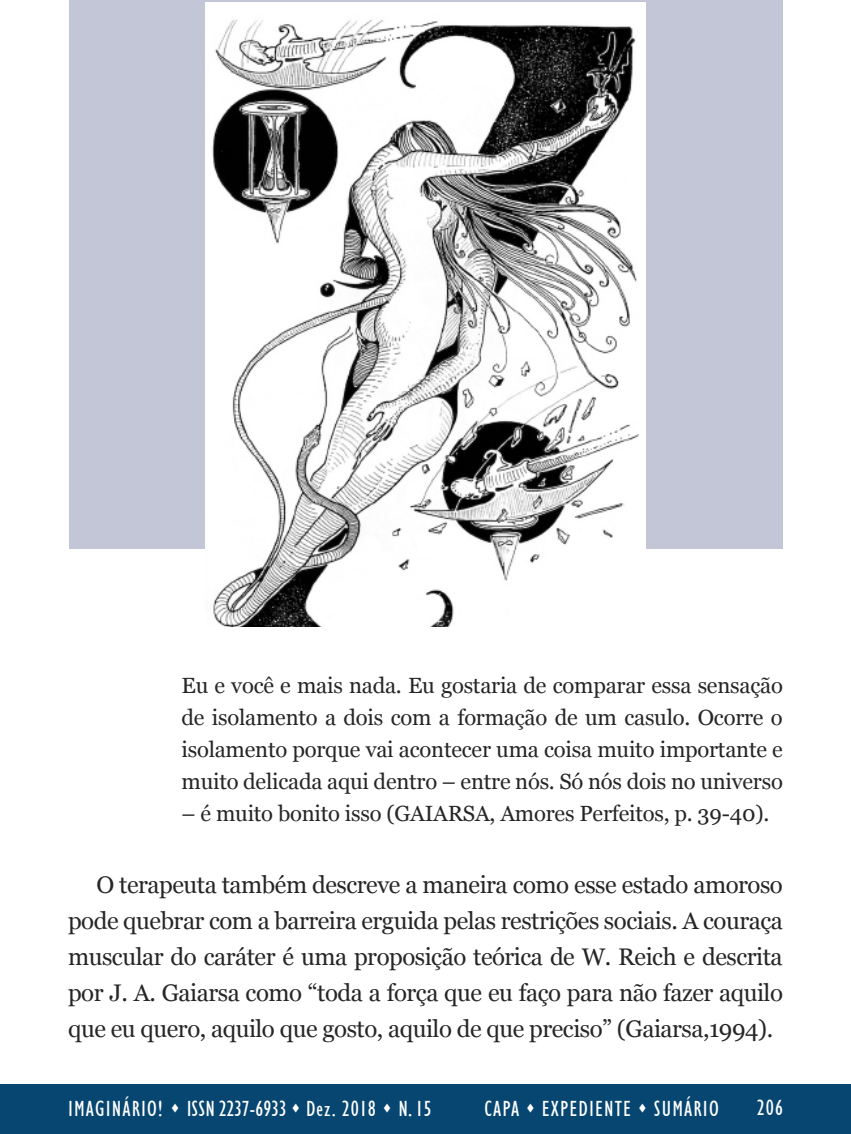
<style>
.page{position:relative;width:851px;height:1134px;background:#fff}
.page>*{position:absolute;margin:0;border:0;box-sizing:border-box;transform-origin:0 0}
.t1{font:24px/36px "Georgia";letter-spacing:-.02em;color:#262626;text-align:justify}
.t2{font:22px/32px "Georgia";letter-spacing:-.01em;color:#262626;text-align:justify}
.t3{font:condensed 22px "Humanist 521 BT";letter-spacing:.05em;color:#fff}
</style>
<div class="page">
<div style="left:0;top:1084px;width:850px;height:50px;background:#084672"></div>
<div style="left:69px;top:0;width:713px;height:549px;background:#c3c6d6"></div>
<img style="left:205px;top:2px;width:440px;height:624px">
<p class="t2" style="left:181px;top:670px;width:602px">Eu e você e mais nada. Eu gostaria de comparar essa sensação de isolamento a dois com a formação de um casulo. Ocorre o isolamento porque vai acontecer uma coisa muito importante e muito delicada aqui dentro – entre nós. Só nós dois no universo</p>
<p class="t2" style="left:181px;top:798px;width:589px">– é muito bonito isso (GAIARSA, Amores Perfeitos, p. 39-40).</p>
<p class="t1" style="left:68px;top:867px;width:716px;text-indent:28px">O terapeuta também descreve a maneira como esse estado amoroso pode quebrar com a barreira erguida pelas restrições sociais. A couraça muscular do caráter é uma proposição teórica de W. Reich e descrita por J. A. Gaiarsa como “toda a força que eu faço para não fazer aquilo que eu quero, aquilo que gosto, aquilo de que preciso” (Gaiarsa,1994).</p>
<p class="t3" style="left:68px;top:1095px;width:365px">IMAGINÁRIO! ▲ ISSN 2237-6933 ▲ Dez. 2018 ▲ N. 15</p>
<p class="t3" style="left:484px;top:1095px;width:236px">CAPA ▲ EXPEDIENTE ▲ SUMÁRIO</p>
<p class="t3" style="left:756px;top:1095px;width:27px">206</p>
</div>
